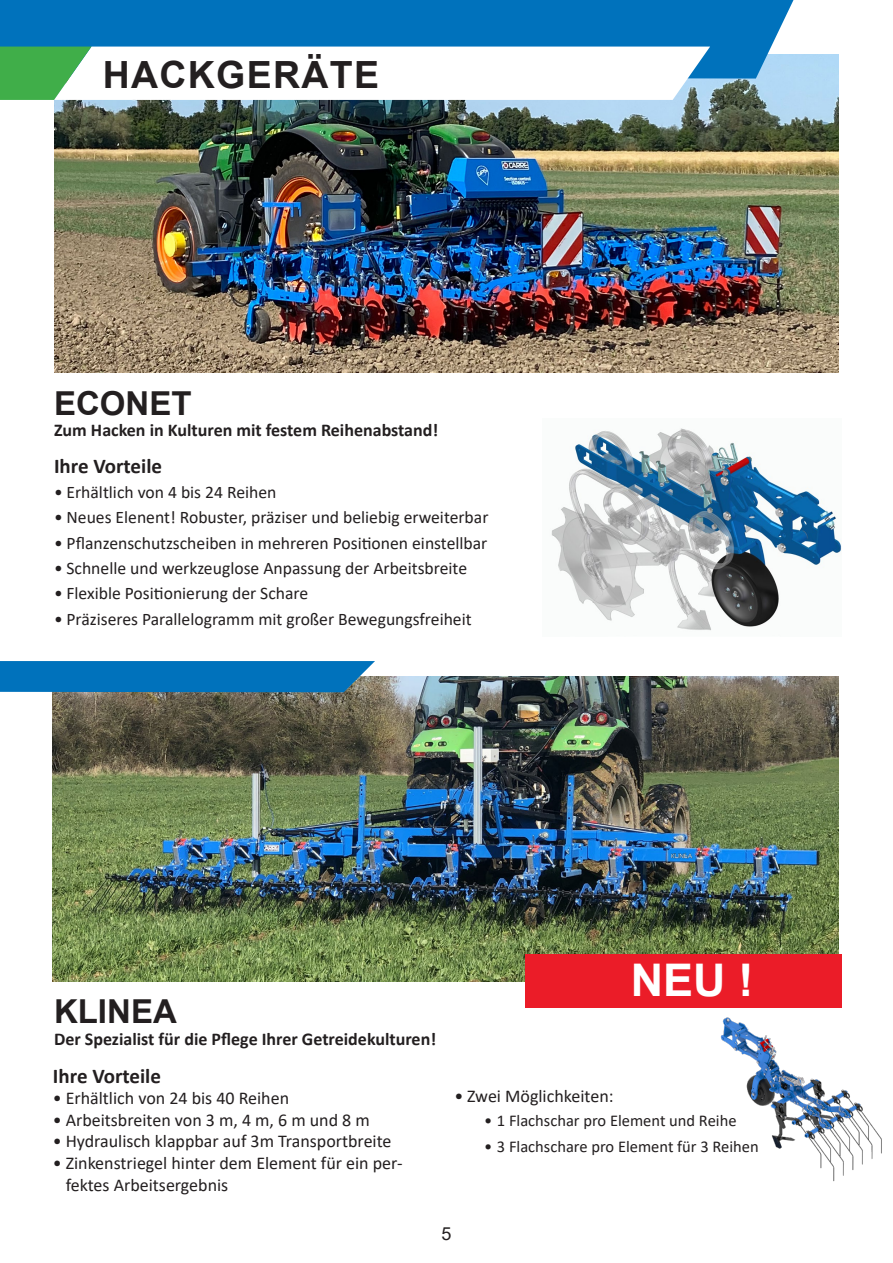
<style>
.page{position:relative;width:893px;height:1263px;background:#fff}
.page>*{position:absolute;margin:0;border:0;box-sizing:border-box;transform-origin:0 0}
.t1{font:700 45px "Arial";color:#fff}
.t2{font:700 37.5px "Arial";letter-spacing:.035em;color:#231f20}
.t3{font:700 33px "Arial";color:#231f20}
.t4{font:700 21px "Calibri";color:#231f20}
.t5{font:18px/21.6px "Calibri";color:#231f20}
.t6{font:700 18px "Calibri";color:#231f20}
.t7{font:18px "Arial";color:#231f20}
.t8{font:17.7px "Calibri";color:#231f20}
.t9{font:16.5px "Calibri";color:#231f20}
</style>
<div class="page">
<img style="left:53px;top:677px;width:786px;height:304px">
<img style="left:551px;top:428px;width:290px;height:203px">
<img style="left:54px;top:54px;width:785px;height:318px">
<div style="left:0;top:0;width:793px;height:79px;background:#0072bc"></div>
<svg style="left:0;top:47px;width:710px;height:53px"></svg>
<svg style="left:0;top:661px;width:375px;height:31px;background:#0774ba"></svg>
<div style="left:525px;top:954px;width:316px;height:54px;background:#eb1c28"></div>
<img style="left:720px;top:1017px;width:162px;height:165px">
<p class="t2" style="left:103px;top:48px;width:278px">HACKGERÄTE</p>
<p class="t3" style="left:54px;top:380px;width:139px">ECONET</p>
<p class="t6" style="left:54px;top:417px;width:386px">Zum Hacken in Kulturen mit festem Reihenabstand!</p>
<p class="t4" style="left:54px;top:451px;width:110px">Ihre Vorteile</p>
<p class="t8" style="left:54px;top:480px;width:224px">• Erhältlich von 4 bis 24 Reihen</p>
<p class="t8" style="left:54px;top:505px;width:436px">• Neues Elenent! Robuster, präziser und beliebig erweiterbar</p>
<p class="t8" style="left:54px;top:530px;width:435px">• Pflanzenschutzscheiben in mehreren Positionen einstellbar</p>
<p class="t8" style="left:54px;top:556px;width:415px">• Schnelle und werkzeuglose Anpassung der Arbeitsbreite</p>
<p class="t8" style="left:54px;top:581px;width:256px">• Flexible Positionierung der Schare</p>
<p class="t8" style="left:54px;top:606px;width:419px">• Präziseres Parallelogramm mit großer Bewegungsfreiheit</p>
<p class="t3" style="left:54px;top:988px;width:124px">KLINEA</p>
<p class="t6" style="left:54px;top:1026px;width:384px">Der Spezialist für die Pflege Ihrer Getreidekulturen!</p>
<p class="t1" style="left:631px;top:949px;width:124px">NEU !</p>
<p class="t4" style="left:53px;top:1061px;width:110px">Ihre Vorteile</p>
<p class="t5" style="left:53px;top:1087px;width:238px">• Erhältlich von 24 bis 40 Reihen</p>
<p class="t5" style="left:53px;top:1108px;width:318px">• Arbeitsbreiten von 3 m, 4 m, 6 m und 8 m</p>
<p class="t5" style="left:53px;top:1130px;width:340px">• Hydraulisch klappbar auf 3m Transportbreite</p>
<p class="t5" style="left:66px;top:1152px;width:338px;text-indent:-13px">• Zinkenstriegel hinter dem Element für ein per&shy;fektes Arbeitsergebnis</p>
<p class="t5" style="left:454px;top:1085px;width:161px">• Zwei Möglichkeiten:</p>
<p class="t9" style="left:484px;top:1109px;width:254px">• 1 Flachschar pro Element und Reihe</p>
<p class="t9" style="left:484px;top:1135px;width:276px">• 3 Flachschare pro Element für 3 Reihen</p>
<p class="t7" style="left:441px;top:1221px;width:12px">5</p>
</div>
